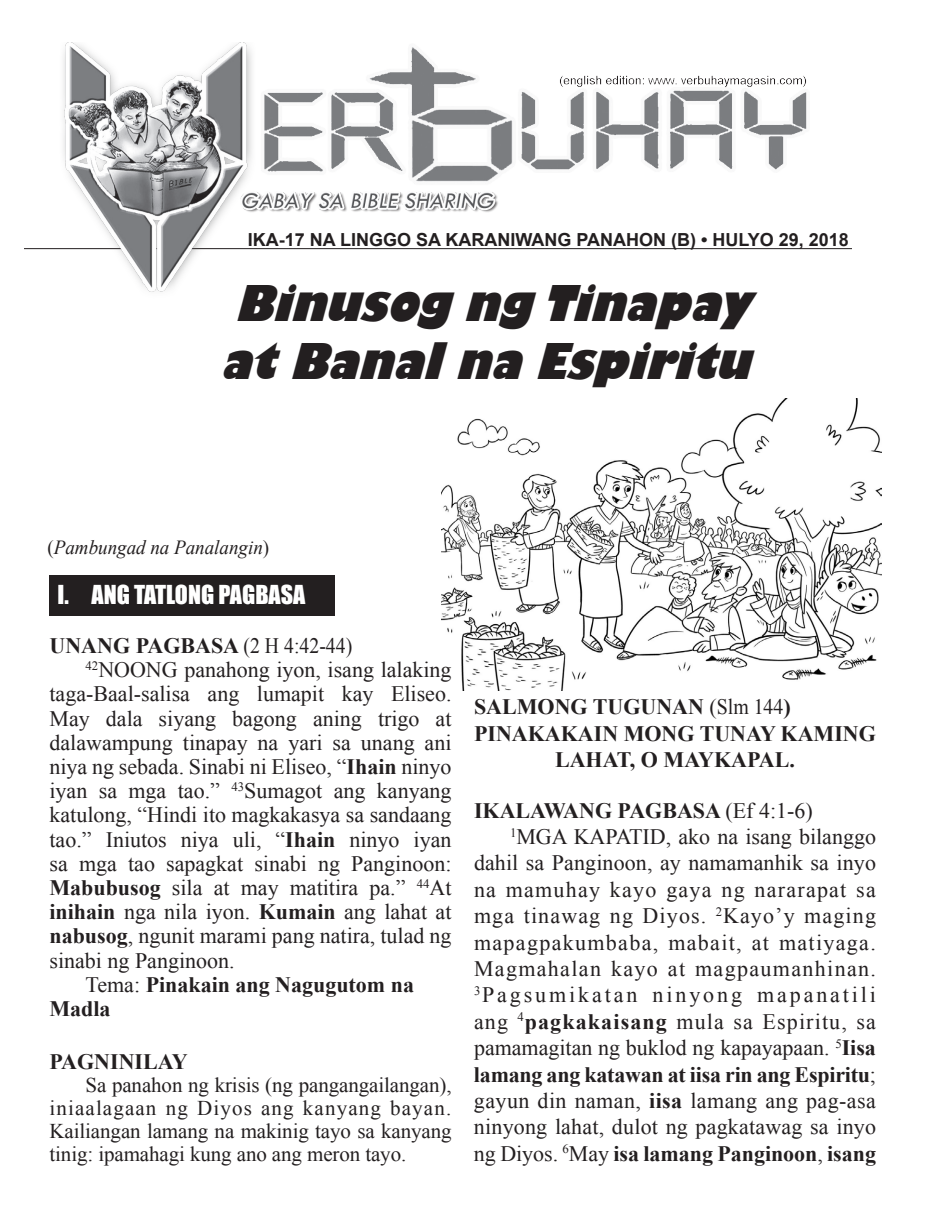
<style>
.page{position:relative;width:936px;height:1224px;background:#fff}
.page>*{position:absolute;margin:0;border:0;box-sizing:border-box;transform-origin:0 0}
.headline{font:italic 800 48px "Gill Sans";color:#231f20;scale:.9 1}
.t1{font:24px "Impact";color:#fff}
.body_text{font:22px/24.2px "Times New Roman";letter-spacing:.005em;color:#231f20;text-align:justify}
.subhead{font:700 22px/24.2px "Times New Roman";color:#231f20}
.commentary{font:700 22px "Times New Roman";color:#231f20}
.body_text-2{font:21px/23px "Times New Roman";letter-spacing:-.005em;color:#231f20;text-align:justify}
.bodytext_unindented{font:italic 20px "Times New Roman";color:#231f20;scale:.95 1}
.liturgical_celebrati{font:700 18px "Arial";color:#231f20}
.s1{font-style:normal}
.s2{font-weight:400}
.s3{font-weight:700}
.s4{font-family:"Times";font-weight:400}
</style>
<div class="page">
<img style="left:441px;top:399px;width:440px;height:291px">
<hr style="left:24px;top:248px;width:828px;height:1px;background:#231f20">
<div style="left:50px;top:575px;width:285px;height:40px;background:#231f20"></div>
<img style="left:52px;top:42px;width:800px;height:250px">
<p class="liturgical_celebrati" style="left:248px;top:228px;width:603px">IKA-17 NA LINGGO SA KARANIWANG PANAHON (B) • HULYO 29, 2018</p>
<p class="headline" style="left:234px;top:273px;width:594px">BinusogngTinapay</p>
<p class="headline" style="left:220px;top:331px;width:610px">atBanalnaEspiritu</p>
<p class="bodytext_unindented" style="left:48px;top:534px;width:235px"><span class="s1">(</span>Pambungad na Panalangin<span class="s1">)</span></p>
<p class="t1" style="left:58px;top:576px;width:249px">I. ANG TATLONG PAGBASA</p>
<p class="subhead" style="left:50px;top:633px;width:304px">UNANG PAGBASA <span class="s2">(2 H 4:42-44)</span></p>
<p class="body_text" style="left:50px;top:657px;width:404px;text-indent:36px"><sup>42</sup>NOONG panahong iyon, isang lalaking taga-Baal-salisa ang lumapit kay Eliseo.<br>May dala siyang bagong aning trigo at dalawampung tinapay na yari sa unang ani niya ng sebada. Sinabi ni Eliseo, “<span class="s3">Ihain</span> ninyo iyan sa mga tao.” <sup>43</sup>Sumagot ang kanyang katulong, “Hindi ito magkakasya sa sandaang tao.” Iniutos niya uli, “<span class="s3">Ihain</span> ninyo iyan sa mga tao sapagkat sinabi ng Panginoon:<br><span class="s3">Mabubusog</span> sila at may matitira pa.” <sup>44</sup>At <span class="s3">inihain</span> nga nila iyon. <span class="s3">Kumain</span> ang lahat at <span class="s3">nabusog</span>, ngunit marami pang natira, tulad ng sinabi ng Panginoon.</p>
<p class="subhead" style="left:50px;top:972px;width:366px;text-indent:36px"><span class="s2">Tema:</span> Pinakain ang Nagugutom na<br>Madla</p>
<p class="commentary" style="left:50px;top:1046px;width:140px">PAGNINILAY</p>
<p class="body_text-2" style="left:50px;top:1073px;width:404px;text-indent:36px">Sa panahon ng krisis (ng pangangailangan), iniaalagaan ng Diyos ang kanyang bayan.<br>Kailiangan lamang na makinig tayo sa kanyang tinig: ipamahagi kung ano ang meron tayo.</p>
<p class="subhead" style="left:474px;top:694px;width:318px">SALMONG TUGUNAN <span class="s2">(Slm</span> <span class="s4">144</span>)</p>
<p class="subhead" style="left:474px;top:720px;width:403px;line-height:26.4px;text-align:center">PINAKAKAIN MONG TUNAY KAMING<br>LAHAT, O MAYKAPAL.</p>
<p class="subhead" style="left:474px;top:798px;width:340px">IKALAWANG PAGBASA <span class="s2">(Ef 4:1-6)</span></p>
<p class="body_text" style="left:474px;top:823px;width:404px;line-height:26.4px;text-indent:36px"><sup>1</sup>MGA KAPATID, ako na isang bilanggo dahil sa Panginoon, ay namamanhik sa inyo na mamuhay kayo gaya ng nararapat sa mga tinawag ng Diyos. <sup>2</sup>Kayo’y maging mapagpakumbaba, mabait, at matiyaga.<br>Magmahalan kayo at magpaumanhinan.<br><sup>3</sup>Pagsumikatan ninyong mapanatili ang <sup>4</sup><span class="s3">pagkakaisang</span> mula sa Espiritu, sa pamamagitan ng buklod ng kapayapaan. <sup>5</sup><span class="s3">Iisa lamang ang katawan at iisa rin ang Espiritu</span>; gayun din naman, <span class="s3">iisa</span> lamang ang pag-asa ninyong lahat, dulot ng pagkatawag sa inyo ng Diyos. <sup>6</sup>May <span class="s3">isa lamang Panginoon</span>, <span class="s3">isang</span></p>
</div>
